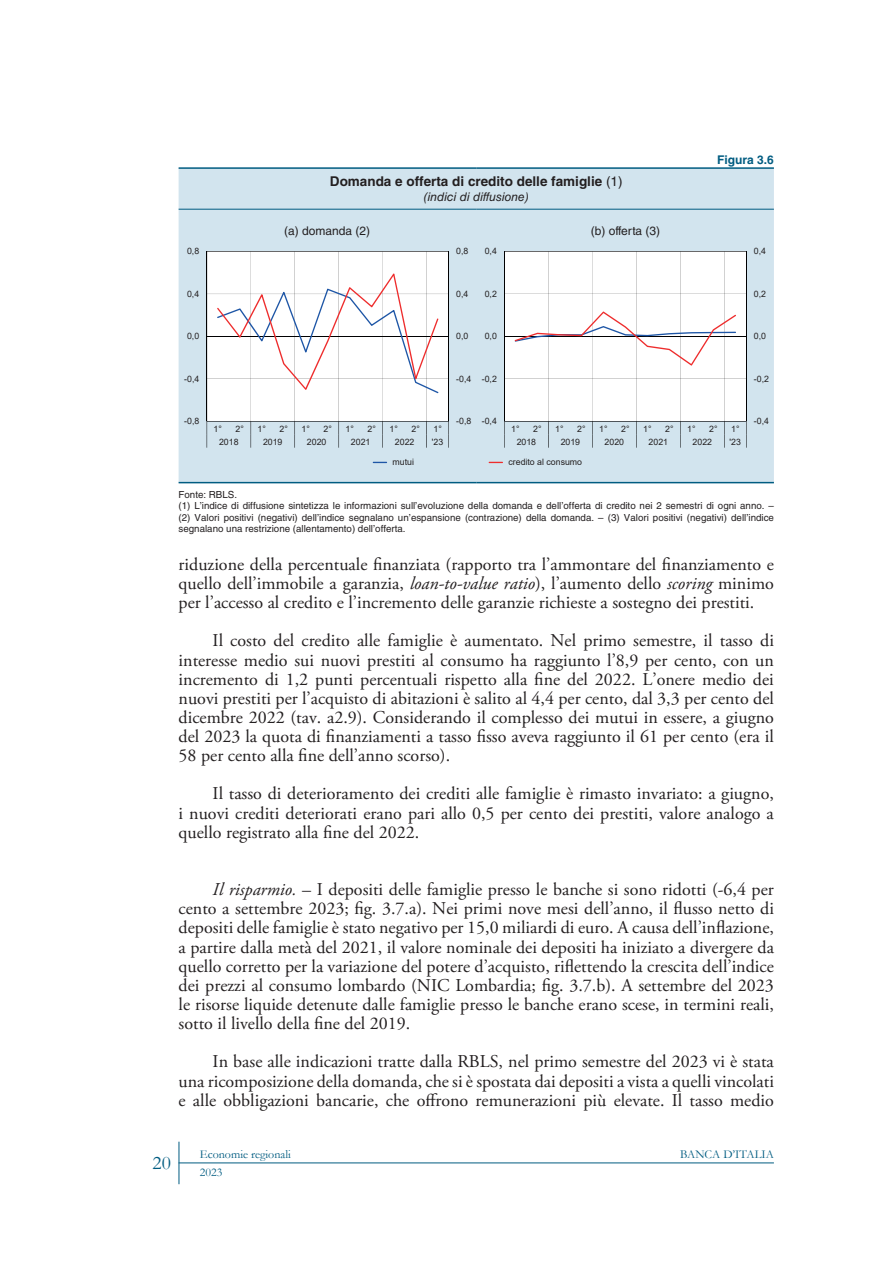
<style>
.page{position:relative;width:893px;height:1263px;background:#fff}
.page>*{position:absolute;margin:0;border:0;box-sizing:border-box;transform-origin:0 0}
.t1{font:19.5px "Garamond";color:#005c81}
.ER-TESTO_Paragrafo{font:18px/19.2px "Adobe Garamond Pro";color:#231f20;text-align:justify}
.ER-TESTO_Paragrafo_S{font:18px/19.2px "Adobe Garamond Pro";color:#231f20;text-align:justify}
.ER-FIGURA_Titolo{font:700 13.5px "Helvetica LT Std";color:#231f20}
.t2{font:12px "Garamond";color:#005c81}
.ER-FIGURA_Testatina{font:12px "Helvetica LT Std";color:#231f20}
.ER-FIGURA_Sottotitol{font:italic 12px "Helvetica LT Std";color:#231f20}
.ER-FIGURA_Numero{font:700 12px "Helvetica LT Std";color:#005c81}
.ER-FIGURA_Nota{font:9.75px/11.2px "Helvetica LT Std";color:#231f20;text-align:justify}
.t3{font:8.7px "Arial";color:#231f20}
.s1{font-weight:400}
.s2{font-style:italic}
</style>
<div class="page">
<hr style="left:179px;top:1162px;width:595px;height:1px;background:#005c81">
<hr style="left:179px;top:1142px;width:1px;height:42px;background:#005c81">
<div style="left:179px;top:169px;width:595px;height:313px;background:#d2e4ee"></div>
<hr style="left:179px;top:167px;width:297px;height:2px;background:#005c81">
<hr style="left:476px;top:167px;width:298px;height:2px;background:#005c81">
<hr style="left:179px;top:209px;width:297px;height:1px;background:#005c81">
<hr style="left:476px;top:209px;width:298px;height:1px;background:#005c81">
<hr style="left:179px;top:482px;width:297px;height:1px;background:#005c81">
<hr style="left:476px;top:482px;width:298px;height:1px;background:#005c81">
<svg style="left:207px;top:251px;width:242px;height:197px"></svg>
<svg style="left:373px;top:462px;width:14px;height:1px"></svg>
<svg style="left:489px;top:462px;width:14px;height:1px"></svg>
<svg style="left:504px;top:251px;width:243px;height:197px"></svg>
<h3 class="ER-FIGURA_Numero" style="left:717px;top:152px;width:58px">Figura 3.6</h3>
<h3 class="ER-FIGURA_Titolo" style="left:330px;top:173px;width:294px">Domanda e offerta di credito delle famiglie <span class="s1">(1)</span></h3>
<p class="ER-FIGURA_Sottotitol" style="left:424px;top:189px;width:106px">(indici di diffusione)</p>
<p class="ER-FIGURA_Testatina" style="left:284px;top:224px;width:88px">(a) domanda (2)</p>
<p class="ER-FIGURA_Testatina" style="left:591px;top:224px;width:71px">(b) offerta (3)</p>
<p class="t3" style="left:187px;top:245px;width:14px">0,8</p>
<p class="t3" style="left:456px;top:245px;width:14px">0,8</p>
<p class="t3" style="left:485px;top:245px;width:14px">0,4</p>
<p class="t3" style="left:754px;top:245px;width:14px">0,4</p>
<p class="t3" style="left:187px;top:288px;width:14px">0,4</p>
<p class="t3" style="left:456px;top:288px;width:14px">0,4</p>
<p class="t3" style="left:485px;top:288px;width:14px">0,2</p>
<p class="t3" style="left:754px;top:288px;width:14px">0,2</p>
<p class="t3" style="left:187px;top:330px;width:14px">0,0</p>
<p class="t3" style="left:456px;top:330px;width:14px">0,0</p>
<p class="t3" style="left:485px;top:330px;width:14px">0,0</p>
<p class="t3" style="left:754px;top:330px;width:14px">0,0</p>
<p class="t3" style="left:184px;top:373px;width:17px">-0,4</p>
<p class="t3" style="left:456px;top:373px;width:17px">-0,4</p>
<p class="t3" style="left:482px;top:373px;width:17px">-0,2</p>
<p class="t3" style="left:754px;top:373px;width:17px">-0,2</p>
<p class="t3" style="left:184px;top:415px;width:17px">-0,8</p>
<p class="t3" style="left:456px;top:415px;width:17px">-0,8</p>
<p class="t3" style="left:482px;top:415px;width:17px">-0,4</p>
<p class="t3" style="left:214px;top:423px;width:10px">1°</p>
<p class="t3" style="left:236px;top:423px;width:10px">2°</p>
<p class="t3" style="left:258px;top:423px;width:10px">1°</p>
<p class="t3" style="left:280px;top:423px;width:10px">2°</p>
<p class="t3" style="left:302px;top:423px;width:10px">1°</p>
<p class="t3" style="left:324px;top:423px;width:10px">2°</p>
<p class="t3" style="left:346px;top:423px;width:10px">1°</p>
<p class="t3" style="left:368px;top:423px;width:10px">2°</p>
<p class="t3" style="left:390px;top:423px;width:10px">1°</p>
<p class="t3" style="left:411px;top:423px;width:10px">2°</p>
<p class="t3" style="left:433px;top:423px;width:10px">1°</p>
<p class="t3" style="left:219px;top:436px;width:21px">2018</p>
<p class="t3" style="left:263px;top:436px;width:21px">2019</p>
<p class="t3" style="left:307px;top:436px;width:21px">2020</p>
<p class="t3" style="left:351px;top:436px;width:21px">2021</p>
<p class="t3" style="left:395px;top:436px;width:21px">2022</p>
<p class="t3" style="left:432px;top:436px;width:13px">'23</p>
<p class="t3" style="left:393px;top:456px;width:23px">mutui</p>
<p class="t3" style="left:508px;top:456px;width:75px">credito al consumo</p>
<p class="t3" style="left:511px;top:423px;width:10px">1°</p>
<p class="t3" style="left:533px;top:423px;width:10px">2°</p>
<p class="t3" style="left:555px;top:423px;width:10px">1°</p>
<p class="t3" style="left:577px;top:423px;width:10px">2°</p>
<p class="t3" style="left:599px;top:423px;width:10px">1°</p>
<p class="t3" style="left:621px;top:423px;width:10px">2°</p>
<p class="t3" style="left:643px;top:423px;width:10px">1°</p>
<p class="t3" style="left:665px;top:423px;width:10px">2°</p>
<p class="t3" style="left:687px;top:423px;width:10px">1°</p>
<p class="t3" style="left:709px;top:423px;width:10px">2°</p>
<p class="t3" style="left:731px;top:423px;width:10px">1°</p>
<p class="t3" style="left:517px;top:436px;width:21px">2018</p>
<p class="t3" style="left:561px;top:436px;width:21px">2019</p>
<p class="t3" style="left:605px;top:436px;width:21px">2020</p>
<p class="t3" style="left:649px;top:436px;width:21px">2021</p>
<p class="t3" style="left:693px;top:436px;width:21px">2022</p>
<p class="t3" style="left:730px;top:436px;width:13px">'23</p>
<p class="t3" style="left:754px;top:415px;width:17px">-0,4</p>
<p class="ER-FIGURA_Nota" style="left:179px;top:489px;width:60px">Fonte: RBLS.</p>
<p class="ER-FIGURA_Nota" style="left:179px;top:500px;width:597px">(1) L’indice di diffusione sintetizza le informazioni sull’evoluzione della domanda e dell’offerta di credito nei 2 semestri di ogni anno. – (2) Valori positivi (negativi) dell’indice segnalano un’espansione (contrazione) della domanda. – (3) Valori positivi (negativi) dell’indice segnalano una restrizione (allentamento) dell’offerta.</p>
<p class="ER-TESTO_Paragrafo" style="left:179px;top:555px;width:597px">riduzione della percentuale finanziata (rapporto tra l’ammontare del finanziamento e quello dell’immobile a garanzia, <span class="s2">loan-to-value ratio</span>), l’aumento dello <span class="s2">scoring</span> minimo per l’accesso al credito e l’incremento delle garanzie richieste a sostegno dei prestiti.</p>
<p class="ER-TESTO_Paragrafo" style="left:179px;top:632px;width:597px;text-indent:34px">Il costo del credito alle famiglie è aumentato. Nel primo semestre, il tasso di interesse medio sui nuovi prestiti al consumo ha raggiunto l’8,9 per cento, con un incremento di 1,2 punti percentuali rispetto alla fine del 2022. L’onere medio dei nuovi prestiti per l’acquisto di abitazioni è salito al 4,4 per cento, dal 3,3 per cento del dicembre 2022 (tav. a2.9). Considerando il complesso dei mutui in essere, a giugno del 2023 la quota di finanziamenti a tasso fisso aveva raggiunto il 61 per cento (era il 58 per cento alla fine dell’anno scorso).</p>
<p class="ER-TESTO_Paragrafo" style="left:179px;top:785px;width:597px;text-indent:34px">Il tasso di deterioramento dei crediti alle famiglie è rimasto invariato: a giugno, i nuovi crediti deteriorati erano pari allo 0,5 per cento dei prestiti, valore analogo a quello registrato alla fine del 2022.</p>
<p class="ER-TESTO_Paragrafo_S" style="left:179px;top:880px;width:597px;text-indent:34px"><span class="s2">Il risparmio.</span> – I depositi delle famiglie presso le banche si sono ridotti (-6,4 per cento a settembre 2023; fig. 3.7.a). Nei primi nove mesi dell’anno, il flusso netto di depositi delle famiglie è stato negativo per 15,0 miliardi di euro. A causa dell’inflazione, a partire dalla metà del 2021, il valore nominale dei depositi ha iniziato a divergere da quello corretto per la variazione del potere d’acquisto, riflettendo la crescita dell’indice dei prezzi al consumo lombardo (NIC Lombardia; fig. 3.7.b). A settembre del 2023 le risorse liquide detenute dalle famiglie presso le banche erano scese, in termini reali, sotto il livello della fine del 2019.</p>
<p class="ER-TESTO_Paragrafo" style="left:179px;top:1053px;width:597px;text-indent:34px">In base alle indicazioni tratte dalla RBLS, nel primo semestre del 2023 vi è stata una ricomposizione della domanda, che si è spostata dai depositi a vista a quelli vincolati e alle obbligazioni bancarie, che offrono remunerazioni più elevate. Il tasso medio</p>
<p class="t1" style="left:153px;top:1150px;width:20px">20</p>
<p class="t2" style="left:200px;top:1146px;width:92px">Economie regionali</p>
<p class="t2" style="left:680px;top:1146px;width:95px">BANCA D’ITALIA</p>
<p class="t2" style="left:200px;top:1164px;width:24px">2023</p>
</div>
